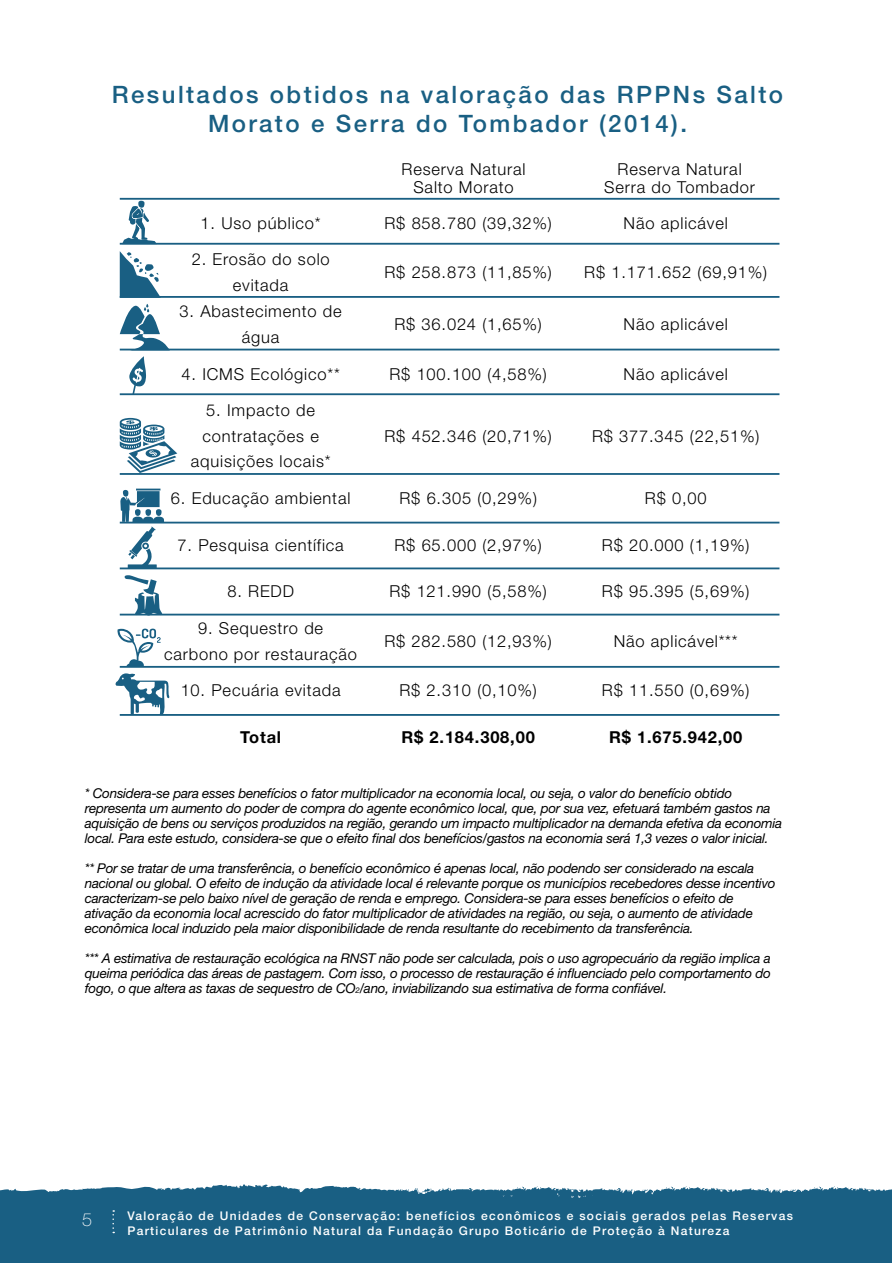
<style>
.page{position:relative;width:893px;height:1263px;background:#fff}
.page>*{position:absolute;margin:0;border:0;box-sizing:border-box;transform-origin:0 0}
.t1{font:500 24px/28.8px "Helvetica Neue LT Std";letter-spacing:.1em;color:#195f83;text-align:center}
.t2{font:100 18px "Helvetica Neue LT Std";color:#fff}
.t3{font:300 16.5px/25.7px "Helvetica Neue LT Std";letter-spacing:.05em;color:#000;text-align:center}
.t4{font:700 16.5px "Helvetica Neue LT Std";letter-spacing:.05em;color:#000}
.t5{font:italic 13.5px/15px "Helvetica Neue LT Std";letter-spacing:-.02em;color:#000}
.t6{font:500 12px/14.4px "Helvetica Neue LT Std";letter-spacing:.11em;color:#fff}
.s1{font-size:7.8px}
</style>
<div class="page">
<svg style="left:0;top:1184px;width:892px;height:79px;background:#27698a"></svg>
<svg style="left:112px;top:1210px;width:2px;height:23px"></svg>
<svg style="left:122px;top:200px;width:35px;height:43px"></svg>
<hr style="left:120px;top:243px;width:659px;height:2px;background:#195f83">
<hr style="left:120px;top:296px;width:659px;height:2px;background:#195f83">
<hr style="left:120px;top:349px;width:659px;height:1px;background:#195f83">
<hr style="left:120px;top:393px;width:659px;height:2px;background:#195f83">
<hr style="left:120px;top:473px;width:659px;height:2px;background:#195f83">
<hr style="left:120px;top:522px;width:659px;height:1px;background:#195f83">
<hr style="left:120px;top:567px;width:659px;height:2px;background:#195f83">
<hr style="left:120px;top:614px;width:659px;height:1px;background:#195f83">
<hr style="left:120px;top:666px;width:659px;height:2px;background:#195f83">
<hr style="left:120px;top:714px;width:659px;height:2px;background:#195f83">
<svg style="left:120px;top:251px;width:41px;height:47px"></svg>
<svg style="left:120px;top:304px;width:50px;height:45px"></svg>
<svg style="left:129px;top:356px;width:17px;height:38px"></svg>
<svg style="left:120px;top:418px;width:57px;height:55px"></svg>
<svg style="left:120px;top:489px;width:44px;height:79px"></svg>
<svg style="left:125px;top:575px;width:38px;height:41px"></svg>
<svg style="left:117px;top:629px;width:44px;height:38px"></svg>
<svg style="left:115px;top:673px;width:55px;height:43px"></svg>
<hr style="left:120px;top:198px;width:659px;height:2px;background:#195f83">
<h1 class="t1" style="left:112px;top:80px;width:673px">Resultados obtidos na valoração das RPPNs Salto<br>Morato e Serra do Tombador (2014).</h1>
<p class="t3" style="left:402px;top:159px;width:126px;line-height:18.3px">Reserva Natural<br>Salto Morato</p>
<p class="t3" style="left:604px;top:159px;width:152px;line-height:18.3px">Reserva Natural<br>Serra do Tombador</p>
<p class="t3" style="left:201px;top:210px;width:122px">1. Uso público*</p>
<p class="t3" style="left:384px;top:210px;width:169px">R$ 858.780 (39,32%)</p>
<p class="t3" style="left:624px;top:210px;width:106px">Não aplicável</p>
<p class="t3" style="left:192px;top:246px;width:139px">2. Erosão do solo evitada</p>
<p class="t3" style="left:384px;top:259px;width:169px">R$ 258.873 (11,85%)</p>
<p class="t3" style="left:584px;top:259px;width:184px">R$ 1.171.652 (69,91%)</p>
<p class="t3" style="left:180px;top:298px;width:164px">3. Abastecimento de água</p>
<p class="t3" style="left:394px;top:311px;width:149px">R$ 36.024 (1,65%)</p>
<p class="t3" style="left:624px;top:311px;width:106px">Não aplicável</p>
<p class="t3" style="left:182px;top:361px;width:32px">4. ICMS</p>
<p class="t3" style="left:250px;top:361px;width:91px">Ecológico**</p>
<p class="t3" style="left:389px;top:361px;width:159px">R$ 100.100 (4,58%)</p>
<p class="t3" style="left:624px;top:361px;width:106px">Não aplicável</p>
<p class="t3" style="left:191px;top:397px;width:141px">5. Impacto de contratações e aquisições locais*</p>
<p class="t3" style="left:384px;top:423px;width:169px">R$ 452.346 (20,71%)</p>
<p class="t3" style="left:592px;top:423px;width:169px">R$ 377.345 (22,51%)</p>
<p class="t3" style="left:171px;top:485px;width:181px">6. Educação ambiental</p>
<p class="t3" style="left:399px;top:485px;width:139px">R$ 6.305 (0,29%)</p>
<p class="t3" style="left:645px;top:485px;width:63px">R$ 0,00</p>
<p class="t3" style="left:178px;top:532px;width:168px">7. Pesquisa científica</p>
<p class="t3" style="left:394px;top:532px;width:149px">R$ 65.000 (2,97%)</p>
<p class="t3" style="left:602px;top:532px;width:149px">R$ 20.000 (1,19%)</p>
<p class="t3" style="left:227px;top:578px;width:33px">8. REDD</p>
<p class="t3" style="left:389px;top:578px;width:159px">R$ 121.990 (5,58%)</p>
<p class="t3" style="left:602px;top:578px;width:149px">R$ 95.395 (5,69%)</p>
<p class="t3" style="left:164px;top:615px;width:194px">9. Sequestro de carbono por restauração</p>
<p class="t3" style="left:384px;top:628px;width:169px">R$ 282.580 (12,93%)</p>
<p class="t3" style="left:614px;top:628px;width:126px">Não aplicável***</p>
<p class="t3" style="left:181px;top:677px;width:161px">10. Pecuária evitada</p>
<p class="t3" style="left:399px;top:677px;width:139px">R$ 2.310 (0,10%)</p>
<p class="t3" style="left:602px;top:677px;width:149px">R$ 11.550 (0,69%)</p>
<p class="t4" style="left:240px;top:727px;width:43px">Total</p>
<p class="t4" style="left:401px;top:727px;width:135px">R$ 2.184.308,00</p>
<p class="t4" style="left:609px;top:727px;width:135px">R$ 1.675.942,00</p>
<p class="t5" style="left:85px;top:785px;width:699px">* Considera-se para esses benefícios o fator multiplicador na economia local, ou seja, o valor do benefício obtido representa um aumento do poder de compra do agente econômico local, que, por sua vez, efetuará também gastos na aquisição de bens ou serviços produzidos na região, gerando um impacto multiplicador na demanda efetiva da economia local. Para este estudo, considera-se que o efeito final dos benefícios/gastos na economia será 1,3 vezes o valor inicial.</p>
<p class="t5" style="left:85px;top:860px;width:692px">** Por se tratar de uma transferência, o benefício econômico é apenas local, não podendo ser considerado na escala nacional ou global. O efeito de indução da atividade local é relevante porque os municípios recebedores desse incentivo caracterizam-se pelo baixo nível de geração de renda e emprego. Considera-se para esses benefícios o efeito de ativação da economia local acrescido do fator multiplicador de atividades na região, ou seja, o aumento de atividade econômica local induzido pela maior disponibilidade de renda resultante do recebimento da transferência.</p>
<p class="t5" style="left:85px;top:950px;width:688px;text-align:justify">*** A estimativa de restauração ecológica na RNST não pode ser calculada, pois o uso agropecuário da região implica a queima periódica das áreas de pastagem. Com isso, o processo de restauração é influenciado pelo comportamento do fogo, o que altera as taxas de sequestro de CO<span class="s1">2</span>/ano, inviabilizando sua estimativa de forma confiável.</p>
<h2 class="t2" style="left:82px;top:1209px;width:12px">5</h2>
<p class="t6" style="left:127px;top:1208px;width:667px">Valoração de Unidades de Conservação: benefícios econômicos e sociais gerados pelas Reservas<br>Particulares de Patrimônio Natural da Fundação Grupo Boticário de Proteção à Natureza</p>
</div>
